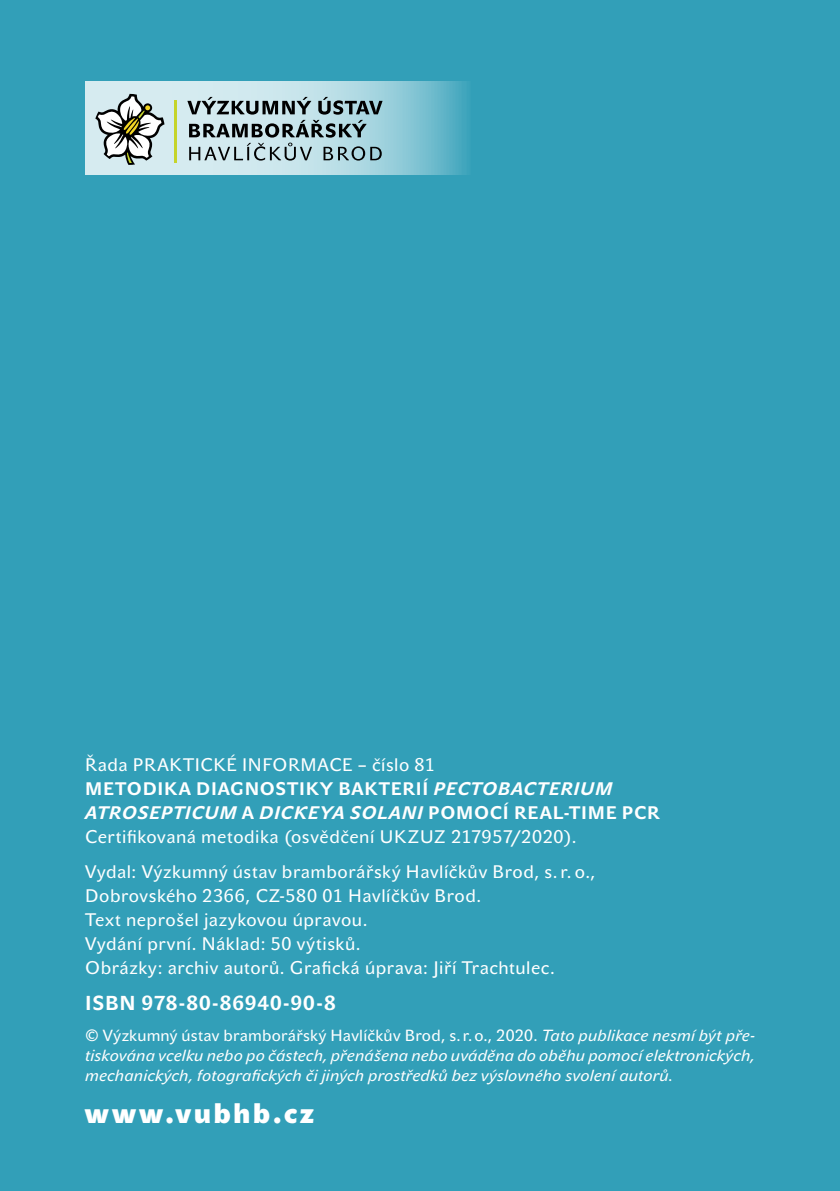
<style>
.page{position:relative;width:840px;height:1191px;background:#fff}
.page>*{position:absolute;margin:0;border:0;box-sizing:border-box;transform-origin:0 0}
.VYDAVATEL{font:700 28px "John Sans Heavy Pro";letter-spacing:.11em;color:#fff}
.VYDAVATEL-2{font:700 20px "John Sans Text Pro";letter-spacing:.04em;color:#fff}
.TIRAZ{font:18px/24px "John Sans Text Pro";letter-spacing:.03em;color:#fff}
.TIRAZ-2{font:700 18px/24px "John Sans Text Pro";letter-spacing:.04em;color:#fff}
.AUTOR_TEXT{font:italic 16px/20px "John Sans Text Pro";letter-spacing:.015em;color:#fff;text-align:justify}
.s1{font-weight:400}
.s2{font-style:italic}
.s3{font-style:normal}
</style>
<div class="page">
<div style="left:0;top:0;width:839px;height:1191px;background:#329fb8"></div>
<svg style="left:85px;top:81px;width:382px;height:93px;background:#a6d5df"></svg>
<svg style="left:95px;top:94px;width:69px;height:71px;background:#aeb5b2"></svg>
<hr style="left:174px;top:100px;width:2px;height:62px;background:#c5d42b">
<svg style="left:187px;top:97px;width:195px;height:64px;background:#91a8ad"></svg>
<p class="TIRAZ-2" style="left:85px;top:752px;width:576px"><span class="s1">Řada PRAKTICKÉ INFORMACE – číslo 81<br></span>METODIKA DIAGNOSTIKY BAKTERIÍ <span class="s2">PECTOBACTERIUM<br>ATROSEPTICUM</span> A <span class="s2">DICKEYA SOLANI</span> POMOCÍ REAL-TIME PCR</p>
<p class="TIRAZ" style="left:85px;top:824px;width:492px">Certifikovaná metodika (osvědčení UKZUZ 217957/2020).</p>
<p class="TIRAZ" style="left:85px;top:860px;width:511px">Vydal: Výzkumný ústav bramborářský Havlíčkův Brod, s.r. o.,<br>Dobrovského 2366, CZ-580 01 Havlíčkův Brod.<br>Text neprošel jazykovou úpravou.</p>
<p class="TIRAZ" style="left:85px;top:932px;width:471px">Vydání první. Náklad: 50 výtisků.<br>Obrázky: archiv autorů. Grafická úprava: Jiří Trachtulec.</p>
<p class="VYDAVATEL-2" style="left:85px;top:991px;width:252px">ISBN 978-80-86940-90-8</p>
<p class="AUTOR_TEXT" style="left:85px;top:1025px;width:670px"><span class="s3">© Výzkumný ústav bramborářský Havlíčkův Brod, s.r.o., 2020.</span> Tato publikace nesmí být pře&shy;tiskována vcelku nebo po částech, přenášena nebo uváděna do oběhu pomocí elektronických, mechanických, fotografických či jiných prostředků bez výslovného svolení autorů.</p>
<p class="VYDAVATEL" style="left:85px;top:1096px;width:230px">www.vubhb.cz</p>
</div>
